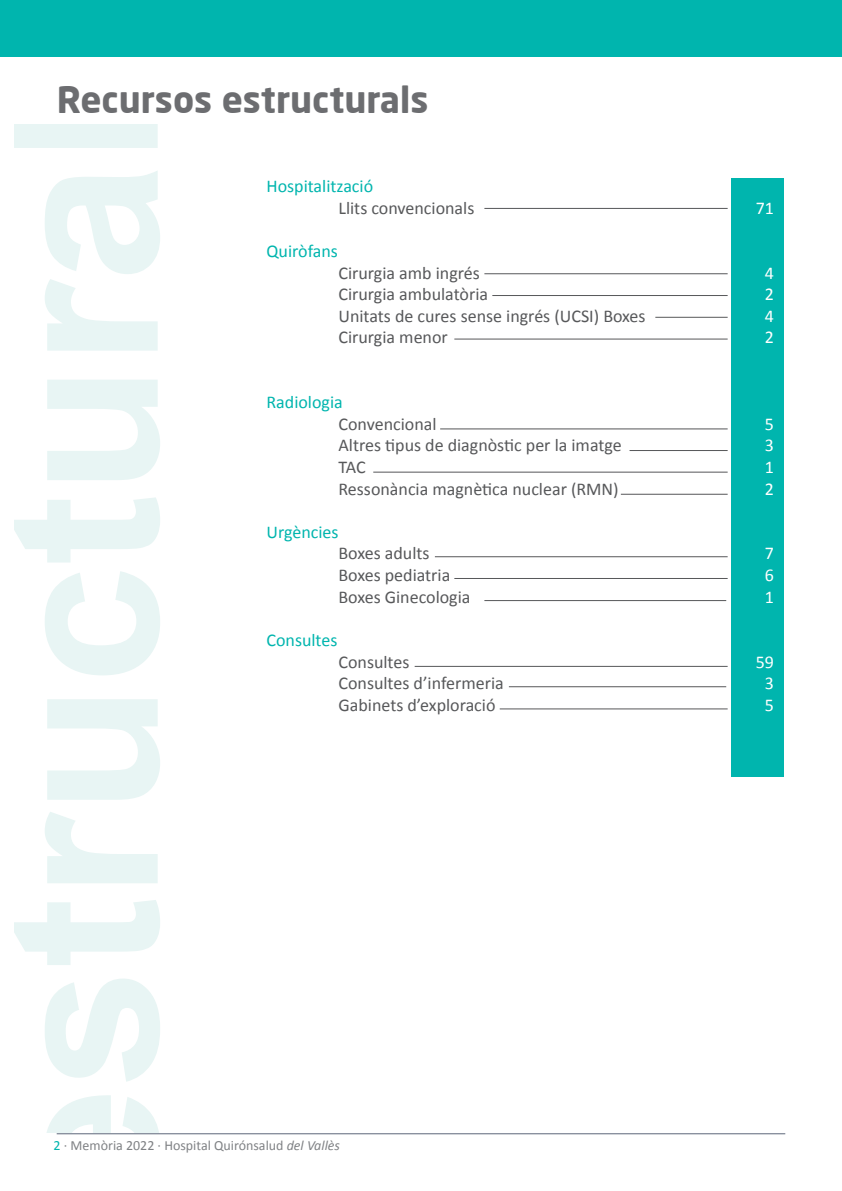
<style>
.page{position:relative;width:842px;height:1191px;background:#fff}
.page>*{position:absolute;margin:0;border:0;box-sizing:border-box;transform-origin:0 0}
.t1{font:700 36px "Neo Sans";color:#6c6d70}
.t2{font:18px/21.6px "Calibri";color:#57585a}
.t3{font:18px "Calibri";color:#00b5ae}
.t4{font:18px/21.6px "Calibri";color:#fff;text-align:justify}
.t5{font:14px "Calibri";color:#808285}
.s1{color:#00b5ae}
.s2{font-style:italic}
</style>
<div class="page">
<div style="left:0;top:0;width:842px;height:57px;background:#00b5ae"></div>
<hr style="left:57px;top:1133px;width:728px;height:1px;background:#5c677a">
<div style="left:731px;top:179px;width:53px;height:598px;background:#00b5ae"></div>
<hr style="left:484px;top:208px;width:244px;height:1px;background:#57585a">
<hr style="left:484px;top:273px;width:244px;height:1px;background:#57585a">
<hr style="left:492px;top:295px;width:236px;height:1px;background:#57585a">
<hr style="left:655px;top:317px;width:73px;height:1px;background:#57585a">
<hr style="left:454px;top:338px;width:274px;height:1px;background:#57585a">
<hr style="left:454px;top:578px;width:274px;height:1px;background:#57585a">
<hr style="left:509px;top:686px;width:217px;height:1px;background:#57585a">
<hr style="left:500px;top:708px;width:228px;height:1px;background:#57585a">
<hr style="left:440px;top:428px;width:288px;height:1px;background:#57585a">
<hr style="left:629px;top:450px;width:99px;height:1px;background:#57585a">
<hr style="left:435px;top:556px;width:293px;height:1px;background:#57585a">
<hr style="left:415px;top:666px;width:313px;height:1px;background:#57585a">
<hr style="left:373px;top:471px;width:355px;height:1px;background:#57585a">
<hr style="left:621px;top:494px;width:107px;height:1px;background:#57585a">
<svg style="left:14px;top:125px;width:146px;height:1007px"></svg>
<hr style="left:484px;top:600px;width:242px;height:1px;background:#57585a">
<h1 class="t1" style="left:57px;top:77px;width:373px">Recursos estructurals</h1>
<p class="t3" style="left:266px;top:175px;width:108px">Hospitalització</p>
<p class="t2" style="left:338px;top:197px;width:137px">Llits convencionals</p>
<p class="t3" style="left:266px;top:240px;width:73px">Quiròfans</p>
<p class="t2" style="left:338px;top:262px;width:309px">Cirurgia amb ingrés<br>Cirurgia ambulatòria<br>Unitats de cures sense ingrés (UCSI) Boxes<br>Cirurgia menor</p>
<p class="t3" style="left:266px;top:391px;width:78px">Radiologia</p>
<p class="t2" style="left:338px;top:413px;width:285px">Convencional<br>Altres tipus de diagnòstic per la imatge<br>TAC<br>Ressonància magnètica nuclear (RMN)</p>
<p class="t3" style="left:266px;top:520px;width:74px">Urgències</p>
<p class="t2" style="left:338px;top:543px;width:133px">Boxes adults<br>Boxes pediatria<br>Boxes Ginecologia</p>
<p class="t3" style="left:266px;top:628px;width:73px">Consultes</p>
<p class="t2" style="left:338px;top:651px;width:167px">Consultes<br>Consultes d’infermeria<br>Gabinets d’exploració</p>
<p class="t4" style="left:756px;top:197px;width:20px">71</p>
<p class="t4" style="left:765px;top:262px;width:11px">4<br>2<br>4<br>2</p>
<p class="t4" style="left:765px;top:413px;width:11px">5<br>3<br>1<br>2</p>
<p class="t4" style="left:765px;top:543px;width:11px">7<br>6<br>1</p>
<p class="t4" style="left:756px;top:651px;width:20px;text-align:center">59<br>3<br>5</p>
<p class="t5" style="left:54px;top:1136px;width:288px"><span class="s1">2</span> · Memòria 2022 · Hospital Quirónsalud <span class="s2">del Vallès</span></p>
</div>
